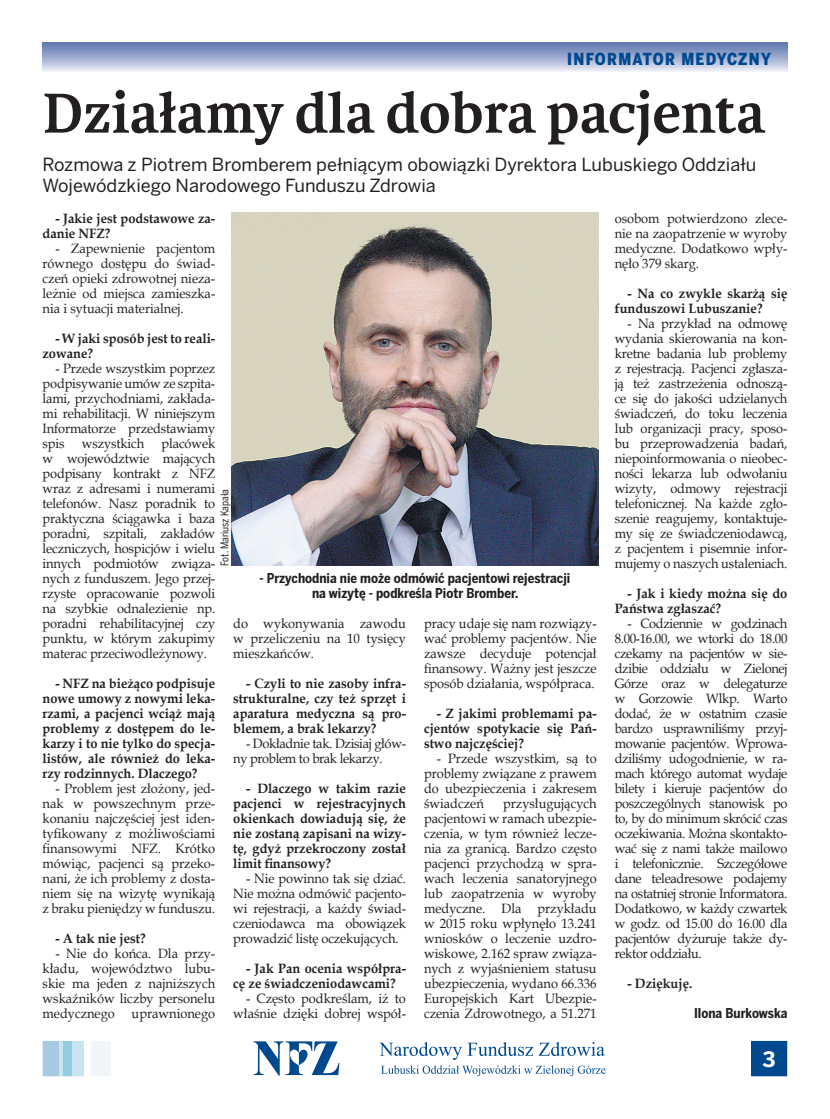
<style>
.page{position:relative;width:830px;height:1119px;background:#fff}
.page>*{position:absolute;margin:0;border:0;box-sizing:border-box;transform-origin:0 0}
.t1{font:700 60px "Karmina";color:#231f20}
.t2{font:700 21px "Benton Sans CE";color:#fff}
.t3{font:18px/21px "Benton Sans CE";color:#231f20}
.t4{font:900 16.5px "Benton Sans Cond CE";letter-spacing:.075em;color:#01498e}
.t5{font:13.5px/15px "Book Antiqua";color:#231f20;text-align:justify;scale:.95 1}
.t6{font:700 13.5px/15px "Book Antiqua";color:#231f20;scale:.95 1}
.t7{font:700 13.5px/15px "Benton Sans Cond CE";color:#231f20;text-align:center}
.t8{font:13.5px/15px "Book Antiqua";letter-spacing:-.025em;color:#231f20;scale:.95 1}
.t9{font:10.5px "Benton Sans Cond CE";color:#231f20;scale:.95 1}
</style>
<div class="page">
<div style="left:750px;top:1040px;width:37px;height:36px;background:#01498e"></div>
<div style="left:91px;top:1040px;width:20px;height:36px;background:#f3f6f8"></div>
<div style="left:59px;top:1040px;width:25px;height:36px;background:#cbe5f0"></div>
<div style="left:63px;top:1040px;width:9px;height:36px;background:#92cce3"></div>
<div style="left:43px;top:1040px;width:16px;height:36px;background:#a7c9e1"></div>
<svg style="left:253px;top:1041px;width:86px;height:34px"></svg>
<svg style="left:379px;top:1042px;width:225px;height:17px"></svg>
<svg style="left:381px;top:1065px;width:224px;height:11px"></svg>
<div style="left:43px;top:43px;width:744px;height:30px;background:linear-gradient(to bottom,#5a73ae,#ebedf6)"></div>
<img style="left:232px;top:212px;width:365px;height:354px">
<p class="t4" style="left:567px;top:48px;width:205px">INFORMATOR MEDYCZNY</p>
<h1 class="t1" style="left:43px;top:79px;width:724px">Działamy dla dobra pacjenta</h1>
<h3 class="t3" style="left:43px;top:154px;width:715px">Rozmowa z Piotrem Bromberem pełniącym obowiązki Dyrektora Lubuskiego Oddziału<br>Wojewódzkiego Narodowego Funduszu Zdrowia</h3>
<p class="t6" style="left:43px;top:210px;width:183px;text-indent:13px">- Jakie jest podstawowe za&shy;danie NFZ?</p>
<p class="t5" style="left:43px;top:240px;width:183px;text-indent:13px">- Zapewnienie pacjentom równego dostępu do świad&shy;czeń opieki zdrowotnej nieza&shy;leżnie od miejsca zamieszka&shy;nia i sytuacji materialnej.</p>
<p class="t6" style="left:43px;top:330px;width:183px;text-indent:13px">- W jaki sposób jest to reali&shy;zowane?</p>
<p class="t5" style="left:43px;top:360px;width:183px;text-indent:13px">- Przede wszystkim poprzez podpisywanie umów ze szpita&shy;lami, przychodniami, zakłada&shy;mi rehabilitacji. W niniejszym Informatorze przedstawiamy spis</p>
<p class="t5" style="left:614px;top:210px;width:183px">osobom potwierdzono zlece&shy;nie na zaopatrzenie w wyroby medyczne. Dodatkowo wpły&shy;nęło 379 skarg.</p>
<p class="t6" style="left:614px;top:285px;width:183px;text-indent:13px">- Na co zwykle skarżą się funduszowi Lubuszanie?</p>
<p class="t5" style="left:614px;top:315px;width:183px;text-indent:13px">- Na przykład na odmowę wydania skierowania na kon&shy;kretne badania lub problemy z rejestracją. Pacjenci zgłasza&shy;ją też zastrzeżenia odnoszą&shy;ce się do jakości udzielanych świadczeń, do toku leczenia lub organizacji pracy, sposo&shy;bu przeprowadzenia badań, niepoinformowania o nieobec&shy;ności lekarza lub odwołaniu wizyty, odmowy rejestracji telefonicznej. Na każde zgło&shy;szenie reagujemy, kontaktuje&shy;my się ze świadczeniodawcą, z pacjentem i pisemnie infor&shy;mujemy o naszych ustaleniach.</p>
<p class="t6" style="left:614px;top:585px;width:183px;text-indent:13px">- Jak i kiedy można się do<br>Państwa zgłaszać?</p>
<p class="t5" style="left:614px;top:615px;width:183px;text-indent:13px">- Codziennie w godzinach 8.00-16.00, we wtorki do 18.00 czekamy na pacjentów w sie&shy;dzibie oddziału w Zielonej Górze oraz w delegaturze w Gorzowie Wlkp. Warto dodać, że w ostatnim czasie bardzo usprawniliśmy przyj&shy;mowanie pacjentów. Wprowa&shy;dziliśmy udogodnienie, w ra&shy;mach którego automat wydaje bilety i kieruje pacjentów do poszczególnych stanowisk po to, by do minimum skrócić czas oczekiwania. Można skontakto&shy;wać się z nami także mailowo i telefonicznie. Szczegółowe dane teleadresowe podajemy na ostatniej stronie Informatora.<br>Dodatkowo, w każdy czwartek w godz. od 15.00 do 16.00 dla pacjentów dyżuruje także dy&shy;rektor oddziału.</p>
<p class="t6" style="left:627px;top:975px;width:70px">- Dziękuję.</p>
<p class="t7" style="left:693px;top:1005px;width:95px">Ilona Burkowska</p>
<p class="t5" style="left:43px;top:435px;width:183px;text-indent:119px">placówek w województwie mających podpisany kontrakt z NFZ wraz z adresami i numerami telefonów. Nasz poradnik to praktyczna ściągawka i baza poradni, szpitali, zakładów leczniczych, hospicjów i wielu innych podmiotów związa&shy;nych z funduszem. Jego przej&shy;rzyste opracowanie pozwoli na szybkie odnalezienie np. poradni rehabilitacyjnej czy punktu, w którym zakupimy materac przeciwodleżynowy.</p>
<p class="t6" style="left:43px;top:675px;width:183px;text-align:justify;text-indent:13px">- NFZ na bieżąco podpisuje nowe umowy z nowymi leka&shy;rzami, a pacjenci wciąż mają problemy z dostępem do le&shy;karzy i to nie tylko do specja&shy;listów, ale również do leka&shy;rzy rodzinnych. Dlaczego?</p>
<p class="t5" style="left:43px;top:780px;width:183px;text-indent:13px">- Problem jest złożony, jed&shy;nak w powszechnym prze&shy;konaniu najczęściej jest iden&shy;tyfikowany z możliwościami finansowymi NFZ. Krótko mówiąc, pacjenci są przeko&shy;nani, że ich problemy z dosta&shy;niem się na wizytę wynikają z braku pieniędzy w funduszu.</p>
<p class="t6" style="left:55px;top:930px;width:97px">- A tak nie jest?</p>
<p class="t5" style="left:43px;top:945px;width:183px;text-indent:13px">- Nie do końca. Dla przy&shy;kładu, województwo lubu&shy;skie ma jeden z najniższych wskaźników liczby personelu medycznego uprawnionego</p>
<p class="t5" style="left:82px;top:435px;width:67px">wszystkich</p>
<p class="t9" style="left:218px;top:565px;width:82px;rotate:-90deg">Fot. Mariusz Kapała</p>
<p class="t7" style="left:259px;top:570px;width:312px">- Przychodnia nie może odmówić pacjentowi rejestracji na wizytę - podkreśla Piotr Bromber.</p>
<p class="t5" style="left:424px;top:615px;width:183px">pracy udaje się nam rozwiązy&shy;wać problemy pacjentów. Nie zawsze decyduje potencjał finansowy. Ważny jest jeszcze sposób działania, współpraca.</p>
<p class="t6" style="left:424px;top:705px;width:183px;text-align:justify;text-indent:13px">- Z jakimi problemami pa&shy;cjentów spotykacie się Pań&shy;stwo najczęściej?</p>
<p class="t5" style="left:424px;top:750px;width:183px;text-indent:13px">- Przede wszystkim, są to problemy związane z prawem do ubezpieczenia i zakresem świadczeń</p>
<p class="t5" style="left:233px;top:615px;width:183px">do wykonywania zawodu w przeliczeniu na 10 tysięcy mieszkańców.</p>
<p class="t6" style="left:233px;top:675px;width:183px;text-align:justify;text-indent:13px">- Czyli to nie zasoby infra&shy;strukturalne, czy też sprzęt i aparatura medyczna są pro&shy;blemem, a brak lekarzy?</p>
<p class="t8" style="left:233px;top:735px;width:183px;text-indent:13px">- Dokładnie tak. Dzisiaj głów&shy;ny problem to brak lekarzy.</p>
<p class="t6" style="left:233px;top:780px;width:183px;text-align:justify;text-indent:13px">- Dlaczego w takim razie pacjenci w rejestracyjnych okienkach dowiadują się, że nie zostaną zapisani na wizy&shy;tę, gdyż przekroczony został limit finansowy?</p>
<p class="t5" style="left:233px;top:870px;width:183px;text-indent:13px">- Nie powinno tak się dziać.<br>Nie można odmówić pacjento&shy;wi rejestracji, a każdy świad&shy;czeniodawca ma obowiązek prowadzić listę oczekujących.</p>
<p class="t6" style="left:233px;top:960px;width:183px;text-indent:13px">- Jak Pan ocenia współpra&shy;cę ze świadczeniodawcami?</p>
<p class="t5" style="left:233px;top:990px;width:183px;text-align:right">- Często podkreślam, iż to właśnie dzięki dobrej współ-</p>
<p class="t5" style="left:424px;top:795px;width:183px;text-indent:79px">przysługujących pacjentowi w ramach ubezpie&shy;czenia, w tym również lecze&shy;nia za granicą. Bardzo często pacjenci przychodzą w spra&shy;wach leczenia sanatoryjnego lub zaopatrzenia w wyroby medyczne. Dla przykładu w 2015 roku wpłynęło 13.241 wniosków o leczenie uzdro&shy;wiskowe, 2.162 spraw związa&shy;nych z wyjaśnieniem statusu ubezpieczenia, wydano 66.336<br>Europejskich Kart Ubezpie&shy;czenia Zdrowotnego, a 51.271</p>
<h2 class="t2" style="left:762px;top:1045px;width:15px">3</h2>
</div>
